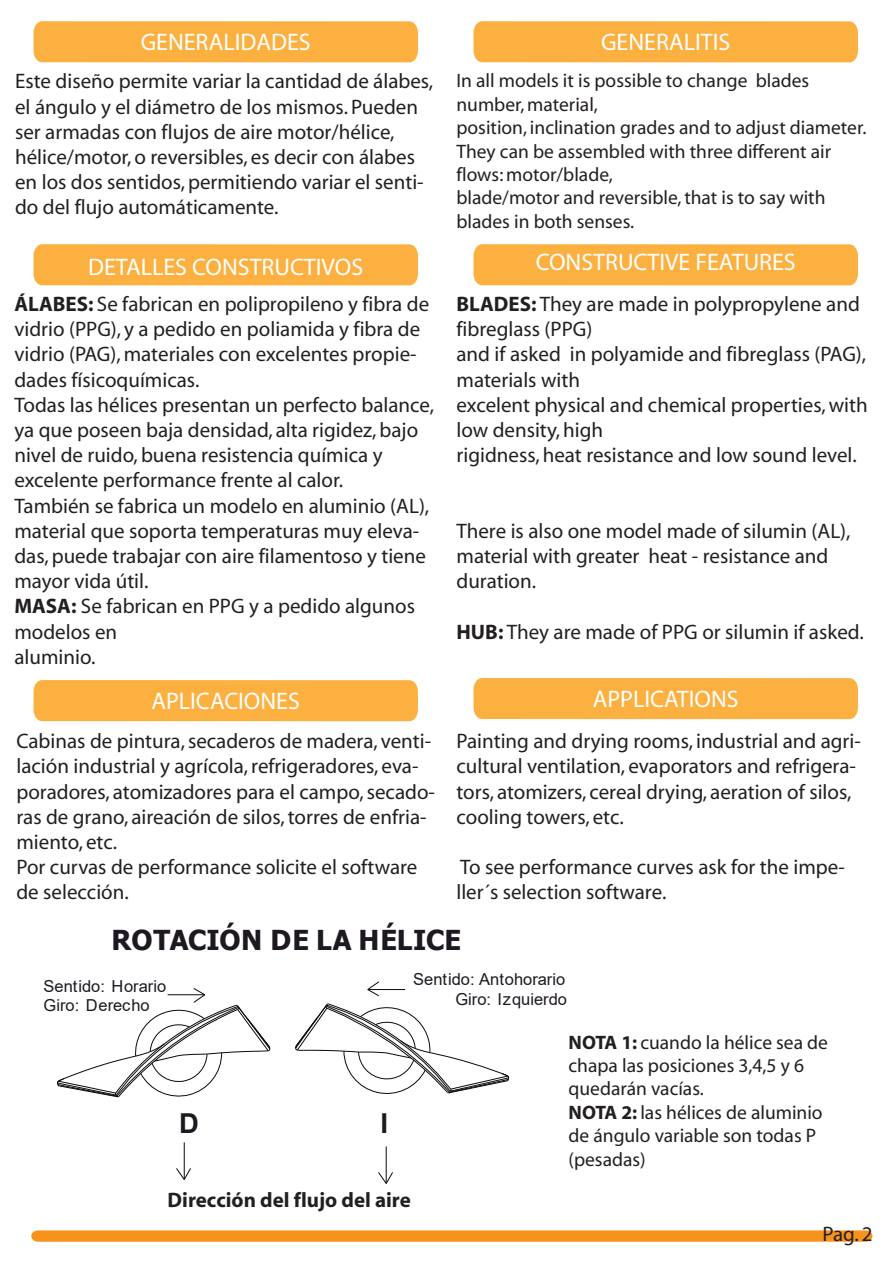
<style>
.page{position:relative;width:893px;height:1263px;background:#fff}
.page>*{position:absolute;margin:0;border:0;box-sizing:border-box;transform-origin:0 0}
.t1{font:700 27.45px "Tahoma";letter-spacing:.005em;color:#1e1820}
.t2{font:700 27.45px "Arial";color:#1e1820}
.t3{font:24px "Myriad";color:#fff}
.t4{font:21px/25.2px "Myriad";color:#231f20}
.t5{font:700 21px "Myriad";color:#231f20}
.t6{font:19.5px/23.4px "Myriad";color:#231f20}
.t7{font:16.5px/18.3px "Arial";color:#1e1820}
.s1{font-weight:700}
</style>
<div class="page">
<div style="left:34px;top:21px;width:384px;height:41px;background:#fbb040"></div>
<div style="left:474px;top:21px;width:384px;height:41px;background:#fbb040"></div>
<svg style="left:31px;top:1230px;width:841px;height:12px;background:#f7992a"></svg>
<div style="left:34px;top:680px;width:384px;height:41px;background:#fbb040"></div>
<div style="left:474px;top:678px;width:384px;height:41px;background:#fbb040"></div>
<hr style="left:386px;top:1146px;width:1px;height:37px;background:#0b090c">
<svg style="left:378px;top:1172px;width:15px;height:12px"></svg>
<svg style="left:367px;top:981px;width:12px;height:15px"></svg>
<hr style="left:368px;top:989px;width:37px;height:1px;background:#0b090c">
<svg style="left:57px;top:988px;width:213px;height:110px"></svg>
<svg style="left:295px;top:1003px;width:214px;height:91px"></svg>
<hr style="left:184px;top:1142px;width:1px;height:37px;background:#0b090c">
<svg style="left:176px;top:1168px;width:15px;height:12px"></svg>
<div style="left:34px;top:244px;width:384px;height:41px;background:#fbb040"></div>
<div style="left:474px;top:244px;width:384px;height:41px;background:#fbb040"></div>
<p class="t3" style="left:141px;top:30px;width:171px">GENERALIDADES</p>
<p class="t3" style="left:601px;top:30px;width:131px">GENERALITIS</p>
<p class="t4" style="left:15px;top:70px;width:420px">Este diseño permite variar la cantidad de álabes, el ángulo y el diámetro de los mismos. Pueden ser armadas con flujos de aire motor/hélice, hélice/motor, o reversibles, es decir con álabes en los dos sentidos, permitiendo variar el senti&shy;do del flujo automáticamente.</p>
<p class="t6" style="left:456px;top:70px;width:411px">In all models it is possible to change blades number, material,<br>position, inclination grades and to adjust diameter.<br>They can be assembled with three different air flows: motor/blade,<br>blade/motor and reversible, that is to say with blades in both senses.</p>
<p class="t3" style="left:88px;top:255px;width:277px">DETALLES CONSTRUCTIVOS</p>
<p class="t3" style="left:536px;top:250px;width:261px">CONSTRUCTIVE FEATURES</p>
<p class="t4" style="left:14px;top:292px;width:421px"><span class="s1">ÁLABES:</span> Se fabrican en polipropileno y fibra de vidrio (PPG), y a pedido en poliamida y fibra de vidrio (PAG), materiales con excelentes propie&shy;dades físicoquímicas.<br>Todas las hélices presentan un perfecto balance, ya que poseen baja densidad, alta rigidez, bajo nivel de ruido, buena resistencia química y excelente performance frente al calor.<br>También se fabrica un modelo en aluminio (AL), material que soporta temperaturas muy eleva&shy;das, puede trabajar con aire filamentoso y tiene mayor vida útil.<br><span class="s1">MASA:</span> Se fabrican en PPG y a pedido algunos modelos en<br>aluminio.</p>
<p class="t4" style="left:456px;top:292px;width:413px"><span class="s1">BLADES:</span> They are made in polypropylene and fibreglass (PPG)<br>and if asked in polyamide and fibreglass (PAG), materials with<br>excelent physical and chemical properties, with low density, high<br>rigidness, heat resistance and low sound level.</p>
<p class="t4" style="left:456px;top:519px;width:396px">There is also one model made of silumin (AL), material with greater heat - resistance and duration.</p>
<p class="t4" style="left:456px;top:620px;width:409px"><span class="s1">HUB:</span> They are made of PPG or silumin if asked.</p>
<p class="t3" style="left:151px;top:689px;width:150px">APLICACIONES</p>
<p class="t3" style="left:593px;top:687px;width:147px">APPLICATIONS</p>
<p class="t4" style="left:16px;top:729px;width:420px">Cabinas de pintura, secaderos de madera, venti&shy;lación industrial y agrícola, refrigeradores, eva&shy;poradores, atomizadores para el campo, secado&shy;ras de grano, aireación de silos, torres de enfria&shy;miento, etc.<br>Por curvas de performance solicite el software de selección.</p>
<p class="t4" style="left:456px;top:729px;width:406px">Painting and drying rooms, industrial and agri&shy;cultural ventilation, evaporators and refrigera&shy;tors, atomizers, cereal drying, aeration of silos, cooling towers, etc.</p>
<p class="t4" style="left:456px;top:855px;width:390px">To see performance curves ask for the impe&shy;ller´s selection software.</p>
<h1 class="t1" style="left:111px;top:921px;width:351px">ROTACIÓN DE LA HÉLICE</h1>
<p class="t7" style="left:44px;top:977px;width:124px">Sentido: Horario<br>Giro: Derecho</p>
<p class="t7" style="left:413px;top:969px;width:155px;line-height:20.1px;text-align:right">Sentido: Antohorario<br>Giro: Izquierdo</p>
<h1 class="t2" style="left:179px;top:1104px;width:21px">D</h1>
<h1 class="t2" style="left:380px;top:1104px;width:9px">I</h1>
<p class="t5" style="left:168px;top:1189px;width:245px">Dirección del flujo del aire</p>
<p class="t6" style="left:568px;top:1031px;width:261px"><span class="s1">NOTA 1:</span> cuando la hélice sea de chapa las posiciones 3,4,5 y 6 quedarán vacías.<br><span class="s1">NOTA 2:</span> las hélices de aluminio de ángulo variable son todas P (pesadas)</p>
<p class="t4" style="left:822px;top:1222px;width:52px">Pag. 2</p>
</div>
